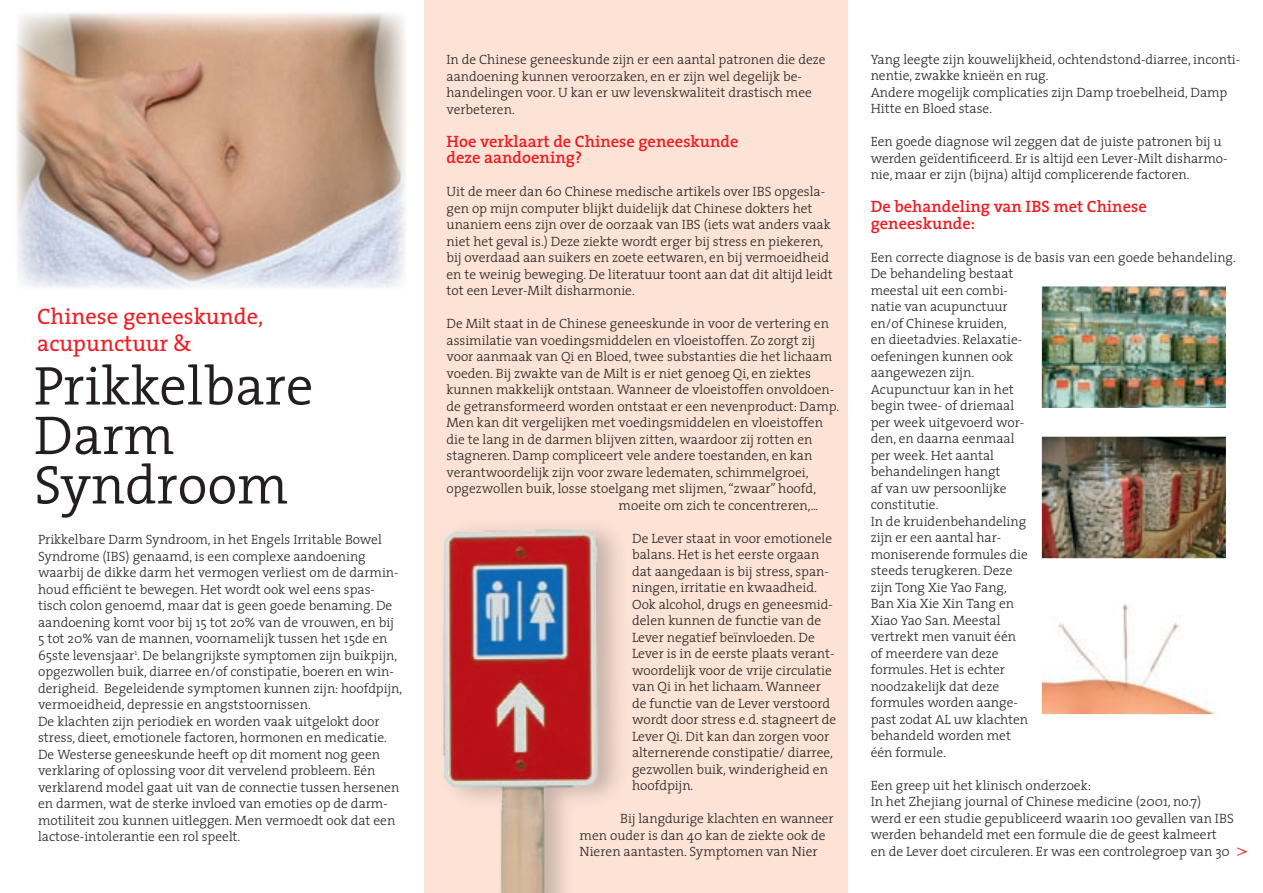
<style>
.page{position:relative;width:1263px;height:893px;background:#fff}
.page>*{position:absolute;margin:0;border:0;box-sizing:border-box;transform-origin:0 0}
.t1{font:300 55.05px "The Serif";color:#231f20}
.t2{font:22.5px "The Serif";color:#ee1d23}
.t3{font:18px "Times";color:#ee1d23}
.tussentit{font:600 16.5px/16.5px "The Serif";color:#ee1d23}
.body_txt{font:300 13.5px/16.5px "The Serif";color:#231f20}
</style>
<div class="page">
<div style="left:424px;top:0;width:424px;height:893px;background:#fde2d6"></div>
<img style="left:16px;top:13px;width:389px;height:275px">
<img style="left:1043px;top:287px;width:182px;height:120px">
<div style="left:1039px;top:283px;width:190px;height:128px;border:3px solid #fff"></div>
<img style="left:1043px;top:438px;width:182px;height:119px">
<div style="left:1039px;top:434px;width:190px;height:127px;border:3px solid #fff"></div>
<img style="left:1043px;top:604px;width:172px;height:109px">
<div style="left:1039px;top:590px;width:190px;height:127px;border:3px solid #fff"></div>
<img style="left:443px;top:527px;width:175px;height:366px">
<p class="t2" style="left:37px;top:297px;width:228px">Chinese geneeskunde,</p>
<p class="t2" style="left:37px;top:324px;width:156px">acupunctuur &amp;</p>
<p class="t1" style="left:34px;top:340px;width:281px">Prikkelbare</p>
<p class="t1" style="left:34px;top:390px;width:142px">Darm</p>
<p class="t1" style="left:34px;top:439px;width:256px">Syndroom</p>
<p class="body_txt" style="left:38px;top:531px;width:366px">Prikkelbare Darm Syndroom, in het Engels Irritable Bowel Syndrome (IBS) genaamd, is een complexe aandoening waarbij de dikke darm het vermogen verliest om de darmin&shy;houd efficiënt te bewegen. Het wordt ook wel eens spas&shy;tisch colon genoemd, maar dat is geen goede benaming. De aandoening komt voor bij 15 tot 20% van de vrouwen, en bij 5 tot 20% van de mannen, voornamelijk tussen het 15de en 65ste levensjaar<sup>1</sup>. De belangrijkste symptomen zijn buikpijn, opgezwollen buik, diarree en/of constipatie, boeren en win&shy;derigheid. Begeleidende symptomen kunnen zijn: hoofdpijn, vermoeidheid, depressie en angststoornissen.</p>
<p class="body_txt" style="left:38px;top:712px;width:350px">De klachten zijn periodiek en worden vaak uitgelokt door stress, dieet, emotionele factoren, hormonen en medicatie.</p>
<p class="body_txt" style="left:38px;top:745px;width:363px">De Westerse geneeskunde heeft op dit moment nog geen verklaring of oplossing voor dit vervelend probleem. Eén verklarend model gaat uit van de connectie tussen hersenen en darmen, wat de sterke invloed van emoties op de darm&shy;motiliteit zou kunnen uitleggen. Men vermoedt ook dat een lactose-intolerantie een rol speelt.</p>
<p class="body_txt" style="left:446px;top:51px;width:381px">In de Chinese geneeskunde zijn er een aantal patronen die deze aandoening kunnen veroorzaken, en er zijn wel degelijk be&shy;handelingen voor. U kan er uw levenskwaliteit drastisch mee verbeteren.</p>
<p class="tussentit" style="left:446px;top:133px;width:294px">Hoe verklaart de Chinese geneeskunde deze aandoening?</p>
<p class="body_txt" style="left:446px;top:183px;width:388px">Uit de meer dan 60 Chinese medische artikels over IBS opgesla&shy;gen op mijn computer blijkt duidelijk dat Chinese dokters het unaniem eens zijn over de oorzaak van IBS (iets wat anders vaak niet het geval is.) Deze ziekte wordt erger bij stress en piekeren, bij overdaad aan suikers en zoete eetwaren, en bij vermoeidheid en te weinig beweging. De literatuur toont aan dat dit altijd leidt tot een Lever-Milt disharmonie.</p>
<p class="body_txt" style="left:446px;top:315px;width:384px">De Milt staat in de Chinese geneeskunde in voor de vertering en</p>
<p class="body_txt" style="left:446px;top:332px;width:370px">assimilatie van voedingsmiddelen en vloeistoffen. Zo zorgt zij</p>
<p class="body_txt" style="left:446px;top:348px;width:387px">voor aanmaak van Qi en Bloed, twee substanties die het lichaam</p>
<p class="body_txt" style="left:446px;top:365px;width:366px">voeden. Bij zwakte van de Milt is er niet genoeg Qi, en ziektes</p>
<p class="body_txt" style="left:446px;top:381px;width:389px">kunnen makkelijk ontstaan. Wanneer de vloeistoffen onvoldoen-</p>
<p class="body_txt" style="left:446px;top:398px;width:394px">de getransformeerd worden ontstaat er een nevenproduct: Damp.</p>
<p class="body_txt" style="left:446px;top:414px;width:378px">Men kan dit vergelijken met voedingsmiddelen en vloeistoffen</p>
<p class="body_txt" style="left:446px;top:431px;width:367px">die te lang in de darmen blijven zitten, waardoor zij rotten en</p>
<p class="body_txt" style="left:446px;top:447px;width:367px">stagneren. Damp compliceert vele andere toestanden, en kan</p>
<p class="body_txt" style="left:446px;top:464px;width:364px">verantwoordelijk zijn voor zware ledematen, schimmelgroei,</p>
<p class="body_txt" style="left:446px;top:480px;width:371px">opgezwollen buik, losse stoelgang met slijmen, “zwaar” hoofd,</p>
<p class="body_txt" style="left:619px;top:497px;width:201px">moeite om zich te concentreren,...</p>
<p class="body_txt" style="left:632px;top:530px;width:206px">De Lever staat in voor emotionele balans. Het is het eerste orgaan dat aangedaan is bij stress, span&shy;ningen, irritatie en kwaadheid.<br>Ook alcohol, drugs en geneesmid&shy;delen kunnen de functie van de<br>Lever negatief beïnvloeden. De<br>Lever is in de eerste plaats verant&shy;woordelijk voor de vrije circulatie van Qi in het lichaam. Wanneer de functie van de Lever verstoord wordt door stress e.d. stagneert de<br>Lever Qi. Dit kan dan zorgen voor alternerende constipatie/ diarree, gezwollen buik, winderigheid en hoofdpijn.</p>
<p class="body_txt" style="left:580px;top:810px;width:256px;text-indent:40px">Bij langdurige klachten en wanneer men ouder is dan 40 kan de ziekte ook de<br>Nieren aantasten. Symptomen van Nier</p>
<p class="body_txt" style="left:871px;top:51px;width:371px">Yang leegte zijn kouwelijkheid, ochtendstond-diarree, inconti&shy;nentie, zwakke knieën en rug.</p>
<p class="body_txt" style="left:871px;top:84px;width:358px">Andere mogelijk complicaties zijn Damp troebelheid, Damp<br>Hitte en Bloed stase.</p>
<p class="body_txt" style="left:871px;top:133px;width:358px">Een goede diagnose wil zeggen dat de juiste patronen bij u werden geïdentificeerd. Er is altijd een Lever-Milt disharmo&shy;nie, maar er zijn (bijna) altijd complicerende factoren.</p>
<p class="tussentit" style="left:871px;top:198px;width:278px">De behandeling van IBS met Chinese geneeskunde:</p>
<p class="body_txt" style="left:871px;top:249px;width:367px">Een correcte diagnose is de basis van een goede behandeling.<br>De behandeling bestaat<br>meestal uit een combi-<br>natie van acupunctuur<br>en/of Chinese kruiden,<br>en dieetadvies. Relaxatie-<br>oefeningen kunnen ook<br>aangewezen zijn.</p>
<p class="body_txt" style="left:871px;top:381px;width:155px">Acupunctuur kan in het begin twee- of driemaal per week uitgevoerd wor&shy;den, en daarna eenmaal per week. Het aantal behandelingen hangt<br>af van uw persoonlijke constitutie.</p>
<p class="body_txt" style="left:871px;top:513px;width:159px">In de kruidenbehandeling zijn er een aantal har&shy;moniserende formules die steeds terugkeren. Deze zijn Tong Xie Yao Fang,<br>Ban Xia Xie Xin Tang en<br>Xiao Yao San. Meestal vertrekt men vanuit één of meerdere van deze formules. Het is echter noodzakelijk dat deze formules worden aange&shy;past zodat AL uw klachten behandeld worden met één formule.</p>
<p class="body_txt" style="left:871px;top:777px;width:222px">Een greep uit het klinisch onderzoek:</p>
<p class="body_txt" style="left:871px;top:793px;width:365px">In het Zhejiang journal of Chinese medicine (2001, no.7) werd er een studie gepubliceerd waarin 100 gevallen van IBS werden behandeld met een formule die de geest kalmeert en de Lever doet circuleren. Er was een controlegroep van 30</p>
<p class="t3" style="left:1237px;top:833px;width:12px">&gt;</p>
</div>
